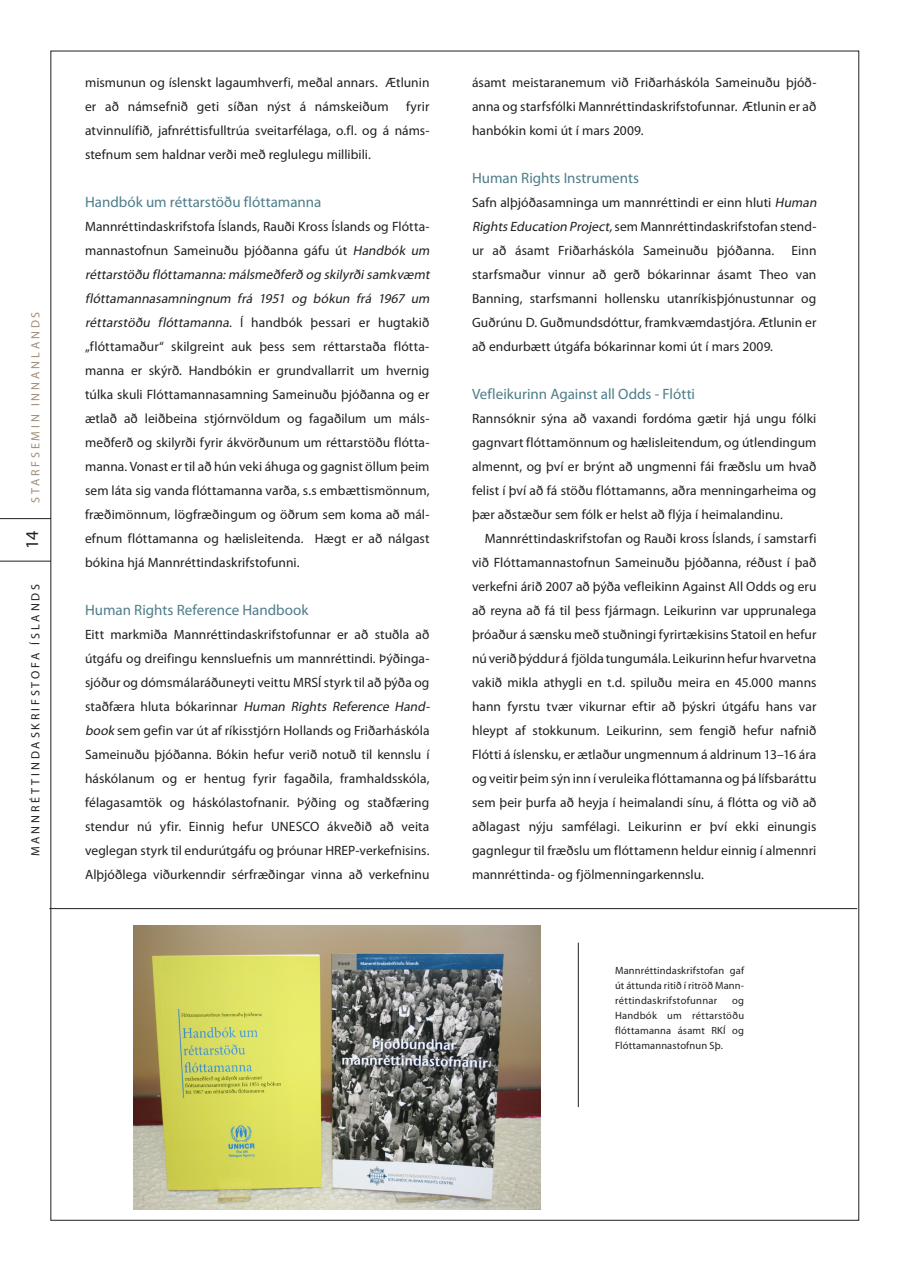
<style>
.page{position:relative;width:910px;height:1280px;background:#fff}
.page>*{position:absolute;margin:0;border:0;box-sizing:border-box;transform-origin:0 0}
.t1{font:18px "Myriad Pro";color:#231f20}
.milli_milli{font:15px "Myriad Pro";color:#4d7d8a}
.meginmál_1__para{font:13.5px/24px "Myriad Pro";letter-spacing:.005em;color:#231f20;text-align:justify}
.meginmál{font:13.5px/24px "Myriad Pro";letter-spacing:.005em;color:#231f20;text-align:justify}
.t2{font:12px "Myriad Pro";letter-spacing:.24em;color:#231f20}
.t3{font:12px "Myriad Pro";letter-spacing:.24em;color:#9f8d7b}
.myndatexti{font:10.5px/15px "Myriad Pro";letter-spacing:.015em;color:#231f20;text-align:justify}
.s1{font-style:italic}
</style>
<div class="page">
<svg style="left:0;top:518px;width:51px;height:43px"></svg>
<hr style="left:49px;top:908px;width:808px;height:1px;background:#231f20">
<img style="left:134px;top:926px;width:406px;height:283px">
<hr style="left:578px;top:943px;width:1px;height:164px;background:#231f20">
<p class="t3" style="left:28px;top:503px;width:193px;rotate:-90deg">starfsem in innanlands</p>
<p class="t1" style="left:21px;top:549px;width:20px;rotate:-90deg">14</p>
<p class="t2" style="left:28px;top:856px;width:274px;rotate:-90deg">Mannréttindaskrifstofa Íslands</p>
<p class="meginmál_1__para" style="left:85px;top:70px;width:346px">mismunun og íslenskt lagaumhverfi, meðal annars. Ætlunin er að námsefnið geti síðan nýst á námskeiðum</p>
<p class="meginmál_1__para" style="left:85px;top:94px;width:346px;text-indent:321px">fyrir atvinnulífið, jafnréttisfulltrúa sveitarfélaga, o.fl. og á náms&shy;stefnum sem haldnar verði með reglulegu millibili.</p>
<p class="milli_milli" style="left:85px;top:192px;width:238px">Handbók um réttarstöðu flóttamanna</p>
<p class="meginmál_1__para" style="left:85px;top:214px;width:349px;text-align:left">Mannréttindaskrifstofa Íslands, Rauði Kross Íslands og Flótta&shy;mannastofnun Sameinuðu þjóðanna gáfu út <span class="s1">Handbók um réttarstöðu flóttamanna:málsmeðferð og skilyrðisamkvæmt flóttamannasamningnum frá 1951 og bókun frá 1967 um réttarstöðu flóttamanna</span>. Í h a n d b ó k þ ess a r i e r h u g ta ki ð „flóttamaður“ skilgreint auk þess sem réttarstaða flótta&shy;manna er skýrð. Handbókin er grundvallarrit um hvernig túlka skuli Flóttamannasamning Sameinuðu þjóðanna og er ætlað að leiðbeina stjórnvöldum og fagaðilum um máls&shy;meðferð og skilyrði fyrir ákvörðunum um réttarstöðu flótta&shy;manna. Vonast er til að hún veki áhuga og gagnist öllum þeim sem láta sig vanda flóttamanna varða, s.s embættismönnum, fræðimönnum, lögfræðingum og öðrum sem koma að mál&shy;efnum flóttamanna og hælisleitenda. Hægt er að nálgast bókina hjá Mannréttindaskrifstofunni.</p>
<p class="milli_milli" style="left:85px;top:600px;width:225px">Human Rights Reference Handbook</p>
<p class="meginmál_1__para" style="left:85px;top:622px;width:349px;text-align:left">Eitt markmiða Mannréttindaskrifstofunnar er að stuðla að útgáfu og dreifingu kennsluefnis um mannréttindi. Þýðinga&shy;sjóður og dómsmálaráðuneyti veittu MRSÍ styrk til að þýða og staðfæra hluta bókarinnar <span class="s1">Human Rights Reference Hand&shy;book</span> sem gefin var út af ríkisstjórn Hollands og Friðarháskóla Sameinuðu þjóðanna. Bókin hefur verið notuð til kennslu í háskólanum og er hentug fyrir fagaðila, framhaldsskóla, félagasamtök og háskólastofnanir. Þýðing og staðfæring stendur nú yfir. Einnig hefur UNESCO</p>
<p class="meginmál_1__para" style="left:85px;top:814px;width:346px;text-indent:242px">ákveðið að veita veglegan styrk til endurútgáfu og þróunar HREP-verkefnisins.<br>Alþjóðlega viðurkenndir sérfræðingar vinna að verkefninu</p>
<p class="meginmál_1__para" style="left:472px;top:70px;width:346px">ásamt meistaranemum við Friðarháskóla Sameinuðu þjóð&shy;anna og starfsfólki Mannréttindaskrifstofunnar. Ætlunin er að hanbókin komi út í mars 2009.</p>
<p class="milli_milli" style="left:472px;top:168px;width:169px">Human Rights Instruments</p>
<p class="meginmál_1__para" style="left:472px;top:190px;width:349px;text-align:left">Safn alþjóðasamninga um mannréttindi er einn hluti <span class="s1">Human<br>Rights Education Project,</span>sem Mannréttindaskrifstofan stend&shy;ur að ásamt Friðarháskóla Sameinuðu þjóðanna.</p>
<p class="meginmál_1__para" style="left:472px;top:238px;width:346px;text-indent:319px">Einn starfsmaður vinnur að gerð bókarinnar ásamt Theo van Banning, starfsmanni hollensku utanríkisþjónustunnar og Guðrúnu D. Guðmundsdóttur, framkvæmdastjóra. Ætlunin er að endurbætt útgáfa bókarinnar komi út í mars 2009.</p>
<p class="milli_milli" style="left:472px;top:384px;width:225px">Vefleikurinn Against all Odds - Flótti</p>
<p class="meginmál_1__para" style="left:472px;top:406px;width:346px">Rannsóknir sýna að vaxandi fordóma gætir hjá ungu fólki gagnvart flóttamönnum og hælisleitendum, og útlendingum almennt, og því er brýnt að ungmenni fái fræðslu um hvað felist í því að fá stöðu flóttamanns, aðra menningarheima og þær aðstæður sem fólk er helst að flýja í heimalandinu.</p>
<p class="meginmál" style="left:472px;top:526px;width:346px;text-indent:13px">Mannréttindaskrifstofan og Rauði kross Íslands, í samstarfi við Flóttamannastofnun Sameinuðu þjóðanna, réðust í það verkefni árið 2007 að þýða vefleikinn Against All Odds og eru að reyna að fá til þess fjármagn. Leikurinn var upprunalega þróaður á sænsku með stuðningi fyrirtækisins Statoil en hefur nú verið þýddur á fjölda tungumála. Leikurinn hefur hvarvetna vakið mikla athygli en t.d. spiluðu meira en 45.000 manns hann fyrstu tvær vikurnar eftir að þýskri útgáfu hans var hleypt af stokkunum. Leikurinn, sem fengið hefur nafnið Flótti á íslensku, er ætlaður ungmennum á aldrinum 13–16 ára og veitir þeim sýn inn í veruleika flóttamanna og þá lífsbaráttu sem þeir þurfa að heyja í heimalandi sínu, á flótta og við að aðlagast nýju samfélagi. Leikurinn er því ekki einungis gagnlegur til fræðslu um flóttamenn heldur einnig í almennri mannréttinda- og fjölmenningarkennslu.</p>
<p class="myndatexti" style="left:615px;top:963px;width:131px">Mannréttindaskrifstofan gaf út áttunda ritið í ritröð Mann&shy;réttindaskrifstofunnar</p>
<p class="myndatexti" style="left:615px;top:993px;width:131px;text-indent:117px">og Handbók um réttarstöðu flóttamanna ásamt RKÍ og Flóttamannastofnun Sþ.</p>
</div>
